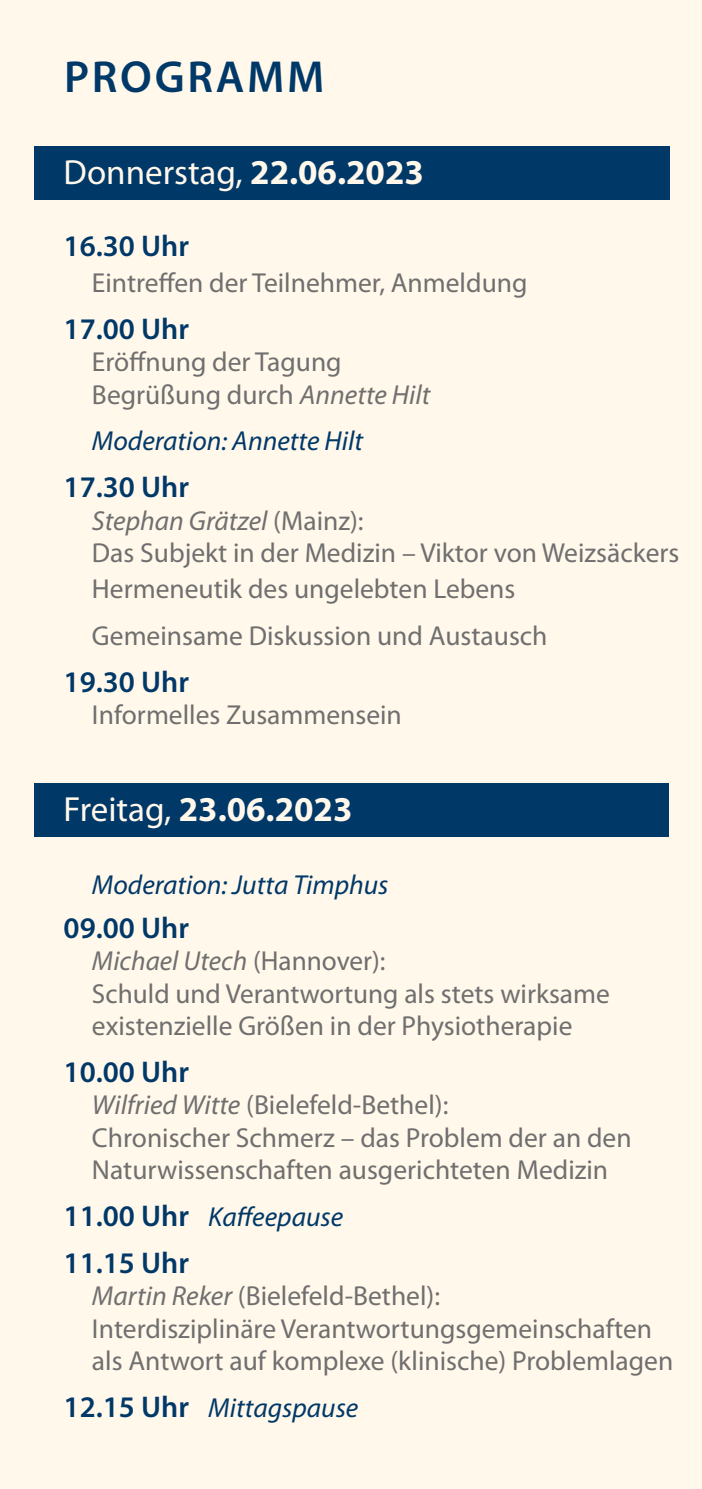
<style>
.page{position:relative;width:702px;height:1489px;background:#fff}
.page>*{position:absolute;margin:0;border:0;box-sizing:border-box;transform-origin:0 0}
.t1{font:600 45px "Myriad Pro";letter-spacing:.06em;color:#003868}
.t2{font:35px "Myriad Pro";color:#fff8eb}
.t3{font:700 35px "Myriad Pro";color:#fff8eb}
.t4{font:600 30px "Myriad Pro";color:#003868}
.t5{font:27.5px/32.5px "Myriad Pro";color:#706f6f}
.t6{font:italic 27.5px "Myriad Pro";color:#003868}
.s1{font-weight:700}
.s2{font-style:italic}
.s3{font-weight:400}
.s4{font-weight:600;font-style:normal;font-size:30px}
</style>
<div class="page">
<div style="left:0;top:0;width:702px;height:1487px;background:#fff8eb"></div>
<div style="left:34px;top:783px;width:634px;height:53px;background:#003868"></div>
<div style="left:34px;top:147px;width:635px;height:53px;background:#003868"></div>
<h1 class="t1" style="left:64px;top:48px;width:262px">PROGRAMM</h1>
<p class="t2" style="left:64px;top:150px;width:362px">Donnerstag, <span class="s1">22.06.2023</span></p>
<p class="t4" style="left:64px;top:227px;width:127px">16.30 Uhr</p>
<p class="t5" style="left:92px;top:266px;width:437px">Eintreffen der Teilnehmer, Anmeldung</p>
<p class="t4" style="left:64px;top:309px;width:127px">17.00 Uhr</p>
<p class="t5" style="left:92px;top:345px;width:340px">Eröffnung der Tagung<br>Begrüßung durch <span class="s2">Annette Hilt</span></p>
<p class="t6" style="left:92px;top:424px;width:272px">Moderation: Annette Hilt</p>
<p class="t4" style="left:64px;top:468px;width:127px">17.30 Uhr</p>
<p class="t5" style="left:92px;top:504px;width:589px"><span class="s2">Stephan Grätzel</span> (Mainz):<br>Das Subjekt in der Medizin – Viktor von Weizsäckers</p>
<p class="t5" style="left:92px;top:565px;width:457px;line-height:46.8px">Hermeneutik des ungelebten Lebens<br>Gemeinsame Diskussion und Austausch</p>
<p class="t4" style="left:64px;top:662px;width:127px">19.30 Uhr</p>
<p class="t5" style="left:92px;top:698px;width:311px">Informelles Zusammensein</p>
<p class="t3" style="left:64px;top:786px;width:290px"><span class="s3">Freitag,</span> 23.06.2023</p>
<p class="t6" style="left:92px;top:867px;width:298px">Moderation: Jutta Timphus</p>
<p class="t4" style="left:64px;top:908px;width:127px">09.00 Uhr</p>
<p class="t5" style="left:92px;top:944px;width:519px"><span class="s2">Michael Utech</span> (Hannover):<br>Schuld und Verantwortung als stets wirksame existenzielle Größen in der Physiotherapie</p>
<p class="t4" style="left:64px;top:1052px;width:127px">10.00 Uhr</p>
<p class="t5" style="left:92px;top:1088px;width:541px"><span class="s2">Wilfried Witte</span> (Bielefeld-Bethel):<br>Chronischer Schmerz – das Problem der an den<br>Naturwissenschaften ausgerichteten Medizin</p>
<p class="t6" style="left:64px;top:1199px;width:281px"><span class="s4">11.00 Uhr</span> Kaffeepause</p>
<p class="t4" style="left:64px;top:1243px;width:127px">11.15 Uhr</p>
<p class="t5" style="left:92px;top:1279px;width:583px"><span class="s2">Martin Reker</span> (Bielefeld-Bethel):<br>Interdisziplinäre Verantwortungsgemeinschaften als Antwort auf komplexe (klinische) Problemlagen</p>
<p class="t6" style="left:64px;top:1390px;width:296px"><span class="s4">12.15 Uhr</span> Mittagspause</p>
</div>
